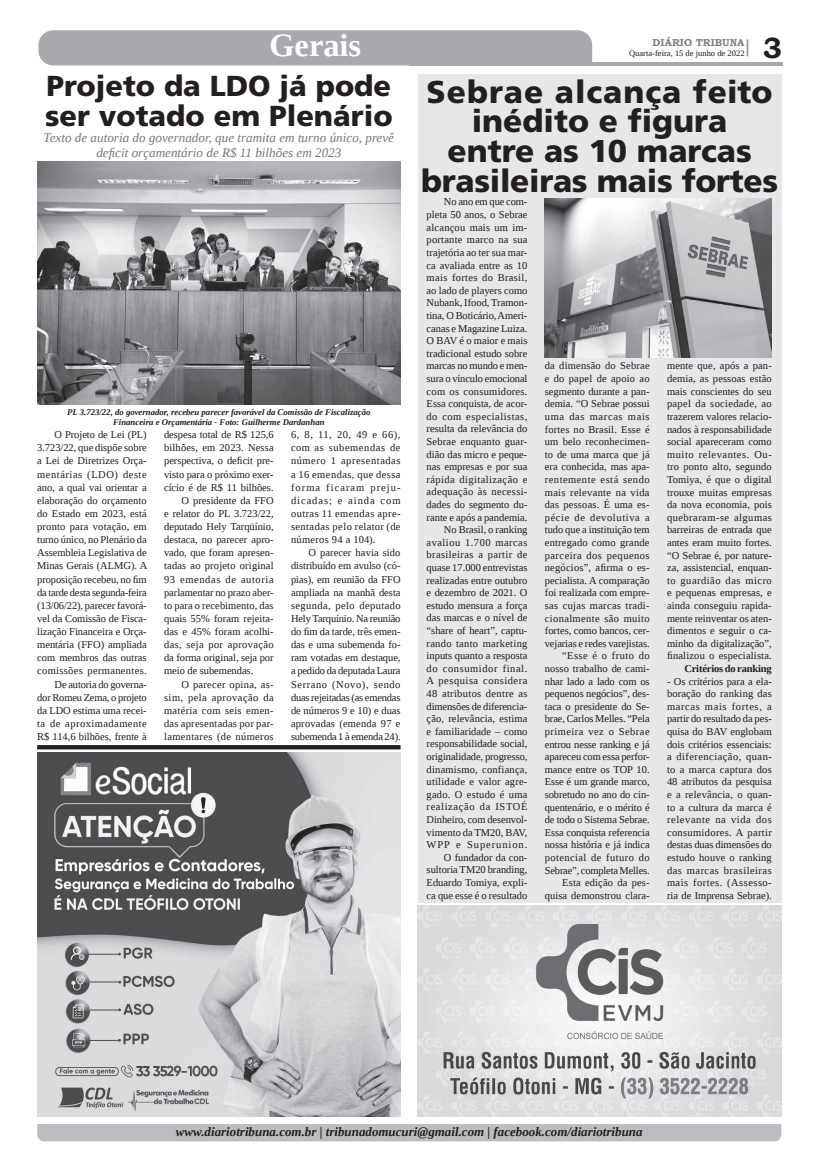
<style>
.page{position:relative;width:821px;height:1166px;background:#fff}
.page>*{position:absolute;margin:0;border:0;box-sizing:border-box;transform-origin:0 0}
.t1{font:700 32.38px "Liberation Serif";color:#fff}
.t2{font:900 31.5px/29.8px "Frutiger LT Std";color:#231f20;text-align:center}
.t3{font:700 29.31px "Bookman Old Style";color:#231f20}
.t4{font:900 28.88px/29.8px "Frutiger LT Std";color:#231f20}
.t5{font:italic 13.12px/14.9px "Liberation Serif";color:#76787b;text-align:center}
.t6{font:italic 700 12.95px "Liberation Serif";color:#231f20}
.t7{font:10.5px/12.6px "Liberation Serif";color:#231f20;text-align:justify}
.t8{font:10.5px "Liberation Serif";letter-spacing:.03em;color:#231f20}
.t9{font:10.5px "Liberation Serif";letter-spacing:.02em;color:#231f20}
.t10{font:10.5px "Liberation Serif";letter-spacing:.035em;color:#231f20}
.t11{font:10.5px "Liberation Serif";letter-spacing:.045em;color:#231f20}
.t12{font:700 10.5px "Liberation Serif";letter-spacing:-.015em;color:#231f20}
.t13{font:10.5px "Liberation Serif";letter-spacing:.055em;color:#231f20}
.t14{font:10.5px "Liberation Serif";letter-spacing:.025em;color:#231f20}
.t15{font:700 10.06px "Bookman Old Style";color:#808285}
.t16{font:italic 700 8.75px/9.6px "Liberation Serif";color:#231f20;text-align:center}
.t17{font:8.4px "Liberation Serif";color:#231f20}
</style>
<div class="page">
<hr style="left:409px;top:62px;width:374px;height:3px;background:#a8a9ad">
<div style="left:38px;top:30px;width:554px;height:35px;background:#a8a9ad"></div>
<svg style="left:747px;top:39px;width:1px;height:17px"></svg>
<div style="left:37px;top:1124px;width:744px;height:17px;background:#bcbdc0"></div>
<div style="left:418px;top:74px;width:363px;height:829px;background:#e6e7e9"></div>
<img style="left:37px;top:753px;width:364px;height:363px">
<img style="left:545px;top:198px;width:227px;height:159px">
<img style="left:418px;top:905px;width:363px;height:211px">
<img style="left:37px;top:162px;width:364px;height:242px">
<svg style="left:37px;top:745px;width:364px;height:4px"></svg>
<h1 class="t1" style="left:269px;top:24px;width:93px">Gerais</h1>
<h3 class="t4" style="left:45px;top:71px;width:349px">Projeto da LDO já pode ser votado em Plenário</h3>
<p class="t5" style="left:44px;top:130px;width:352px">Texto de autoria do governador, que tramita em turno único, prevê deficit orçamentário de R$ 11 bilhões em 2023</p>
<p class="t16" style="left:67px;top:407px;width:305px">PL 3.723/22, do governador, recebeu parecer favorável da Comissão de Fiscalização<br>Financeira e Orçamentária - Foto: Guilherme Dardanhan</p>
<p class="t7" style="left:37px;top:428px;width:112px;line-height:13.1px;text-align:right">O Projeto de Lei (PL)<br>3.723/22, que dispõe sobre a Lei de Diretrizes Orça&shy;mentárias (LDO) deste ano, a qual vai orientar a elaboração do orçamento do Estado em 2023, está pronto para votação, em turno único, no Plenário da<br>Assembleia Legislativa de<br>Minas Gerais (ALMG). A proposição recebeu, no fim da tarde desta segunda-feira (13/06/22), parecer favorá&shy;vel da Comissão de Fisca&shy;lização Financeira e Orça&shy;mentária (FFO) ampliada com membros das outras comissões permanentes.<br>De autoria do governa-<br>dor Romeu Zema, o projeto da LDO estima uma recei&shy;ta de aproximadamente<br>R$ 114,6 bilhões, frente à</p>
<p class="t7" style="left:164px;top:428px;width:111px">despesa total de R$ 125,6</p>
<p class="t7" style="left:164px;top:441px;width:111px">bilhões, em 2023. Nessa</p>
<p class="t7" style="left:164px;top:454px;width:111px">perspectiva, o deficit pre-</p>
<p class="t7" style="left:164px;top:468px;width:111px">visto para o próximo exer-</p>
<p class="t7" style="left:164px;top:481px;width:111px">cício é de R$ 11 bilhões.</p>
<p class="t7" style="left:181px;top:494px;width:94px">O presidente da FFO</p>
<p class="t7" style="left:164px;top:507px;width:111px">e relator do PL 3.723/22,</p>
<p class="t7" style="left:164px;top:520px;width:111px">deputado Hely Tarqüínio,</p>
<p class="t7" style="left:164px;top:533px;width:111px">destaca, no parecer apro-</p>
<p class="t7" style="left:164px;top:546px;width:111px">vado, que foram apresen-</p>
<p class="t7" style="left:164px;top:559px;width:111px">tadas ao projeto original</p>
<p class="t13" style="left:164px;top:572px;width:111px">93 emendas de autoria</p>
<p class="t7" style="left:164px;top:586px;width:111px">parlamentar no prazo aber-</p>
<p class="t7" style="left:164px;top:599px;width:111px">to para o recebimento, das</p>
<p class="t7" style="left:164px;top:612px;width:111px">quais 55% foram rejeita-</p>
<p class="t7" style="left:164px;top:625px;width:111px">das e 45% foram acolhi-</p>
<p class="t10" style="left:164px;top:638px;width:111px">das, seja por aprovação</p>
<p class="t7" style="left:164px;top:651px;width:111px">da forma original, seja por</p>
<p class="t7" style="left:164px;top:664px;width:91px">meio de subemendas.</p>
<p class="t14" style="left:181px;top:677px;width:94px">O parecer opina, as-</p>
<p class="t11" style="left:164px;top:690px;width:111px">sim, pela aprovação da</p>
<p class="t8" style="left:164px;top:703px;width:111px">matéria com seis emen-</p>
<p class="t9" style="left:164px;top:716px;width:111px">das apresentadas por par-</p>
<p class="t8" style="left:164px;top:730px;width:111px">lamentares (de números</p>
<p class="t7" style="left:291px;top:428px;width:111px;line-height:13.1px">6, 8, 11, 20, 49 e 66), com as subemendas de número 1 apresentadas a 16 emendas, que dessa forma ficaram preju&shy;dicadas; e ainda com outras 11 emendas apre&shy;sentadas pelo relator (de números 94 a 104).</p>
<p class="t7" style="left:291px;top:546px;width:111px;line-height:13.1px;text-indent:17px">O parecer havia sido distribuído em avulso (có&shy;pias), em reunião da FFO ampliada na manhã desta segunda, pelo deputado Hely Tarquínio. Na reunião do fim da tarde, três emen&shy;das e uma subemenda fo&shy;ram votadas em destaque, a pedido da deputada Laura Serrano (Novo), sendo duas rejeitadas (as emendas de números 9 e 10) e duas aprovadas (emenda 97 e subemenda 1 à emenda 24).</p>
<p class="t15" style="left:653px;top:35px;width:93px">DIÁRIO TRIBUNA</p>
<p class="t17" style="left:629px;top:48px;width:117px">Quarta-feira, 15 de junho de 2022</p>
<h3 class="t3" style="left:763px;top:27px;width:21px">3</h3>
<h2 class="t2" style="left:421px;top:77px;width:359px">Sebrae alcança feito inédito e figura<br>entre as 10 marcas brasileiras mais fortes</h2>
<p class="t7" style="left:427px;top:196px;width:102px;text-align:right">No ano em que com&shy;pleta 50 anos, o Sebrae alcançou mais um im&shy;portante marco na sua trajetória ao ter sua mar&shy;ca avaliada entre as 10 mais fortes do Brasil, ao lado de players como<br>Nubank, Ifood, Tramon&shy;tina, O Boticário, Ameri&shy;canas e Magazine Luiza.<br>O BAV é o maior e mais tradicional estudo sobre marcas no mundo e men&shy;sura o vínculo emocional com os consumidores.<br>Essa conquista, de acor&shy;do com especialistas, resulta da relevância do<br>Sebrae enquanto guar&shy;dião das micro e peque&shy;nas empresas e por sua rápida digitalização e adequação às necessi&shy;dades do segmento du&shy;rante e após a pandemia.<br>No Brasil, o ranking avaliou 1.700 marcas brasileiras a partir de quase 17.000 entrevistas realizadas entre outubro e dezembro de 2021. O estudo mensura a força das marcas e o nível de “share of heart”, captu&shy;rando tanto marketing inputs quanto a resposta do consumidor final.<br>A pesquisa considera<br>48 atributos dentre as dimensões de diferencia&shy;ção, relevância, estima e familiaridade – como responsabilidade social, originalidade, progresso, dinamismo, confiança, utilidade e valor agre&shy;gado. O estudo é uma realização da ISTOÉ<br>Dinheiro, com desenvol&shy;vimento da TM20, BAV,<br>WPP e Superunion.<br>O fundador da con&shy;sultoria TM20 branding,<br>Eduardo Tomiya, expli&shy;ca que esse é o resultado</p>
<p class="t7" style="left:545px;top:360px;width:106px;text-align:right">da dimensão do Sebrae e do papel de apoio ao segmento durante a pan&shy;demia. “O Sebrae possui uma das marcas mais fortes no Brasil. Esse é um belo reconhecimen&shy;to de uma marca que já era conhecida, mas apa&shy;rentemente está sendo mais relevante na vida das pessoas. É uma es&shy;pécie de devolutiva a tudo que a instituição tem entregado como grande parceira dos pequenos negócios”, afirma o es&shy;pecialista. A comparação foi realizada com empre&shy;sas cujas marcas tradi&shy;cionalmente são muito fortes, como bancos, cer&shy;vejarias e redes varejistas. “Esse é o fruto do nosso trabalho de cami&shy;nhar lado a lado com os pequenos negócios”, des&shy;taca o presidente do Se&shy;brae, Carlos Melles. “Pela primeira vez o Sebrae entrou nesse ranking e já apareceu com essa perfor&shy;mance entre os TOP 10.<br>Esse é um grande marco, sobretudo no ano do cin&shy;quentenário, e o mérito é de todo o Sistema Sebrae.<br>Essa conquista referencia nossa história e já indica potencial de futuro do<br>Sebrae”, completa Melles.<br>Esta edição da pes&shy;quisa demonstrou clara-</p>
<p class="t7" style="left:667px;top:360px;width:106px">mente que, após a pan&shy;demia, as pessoas estão mais conscientes do seu papel da sociedade, ao trazerem valores relacio&shy;nados à responsabilidade social apareceram como muito relevantes. Ou&shy;tro ponto alto, segundo Tomiya, é que o digital trouxe muitas empresas da nova economia, pois quebraram-se algumas barreiras de entrada que antes eram muito fortes. “O Sebrae é, por nature&shy;za, assistencial, enquan&shy;to guardião das micro e pequenas empresas, e ainda conseguiu rapida&shy;mente reinventar os aten&shy;dimentos e seguir o ca&shy;minho da digitalização”, finalizou o especialista.</p>
<p class="t12" style="left:684px;top:661px;width:89px">Critérios do ranking</p>
<p class="t7" style="left:667px;top:675px;width:106px">- Os critérios para a ela&shy;boração do ranking das marcas mais fortes, a partir do resultado da pes&shy;quisa do BAV englobam dois critérios essenciais: a diferenciação, quan&shy;to a marca captura dos 48 atributos da pesquisa e a relevância, o quan&shy;to a cultura da marca é relevante na vida dos consumidores. A partir destas duas dimensões do estudo houve o ranking das marcas brasileiras mais fortes. (Assesso&shy;ria de Imprensa Sebrae).</p>
<p class="t6" style="left:176px;top:1123px;width:468px">www.diariotribuna.com.br | tribunadomucuri@gmail.com | facebook.com/diariotribuna</p>
</div>
